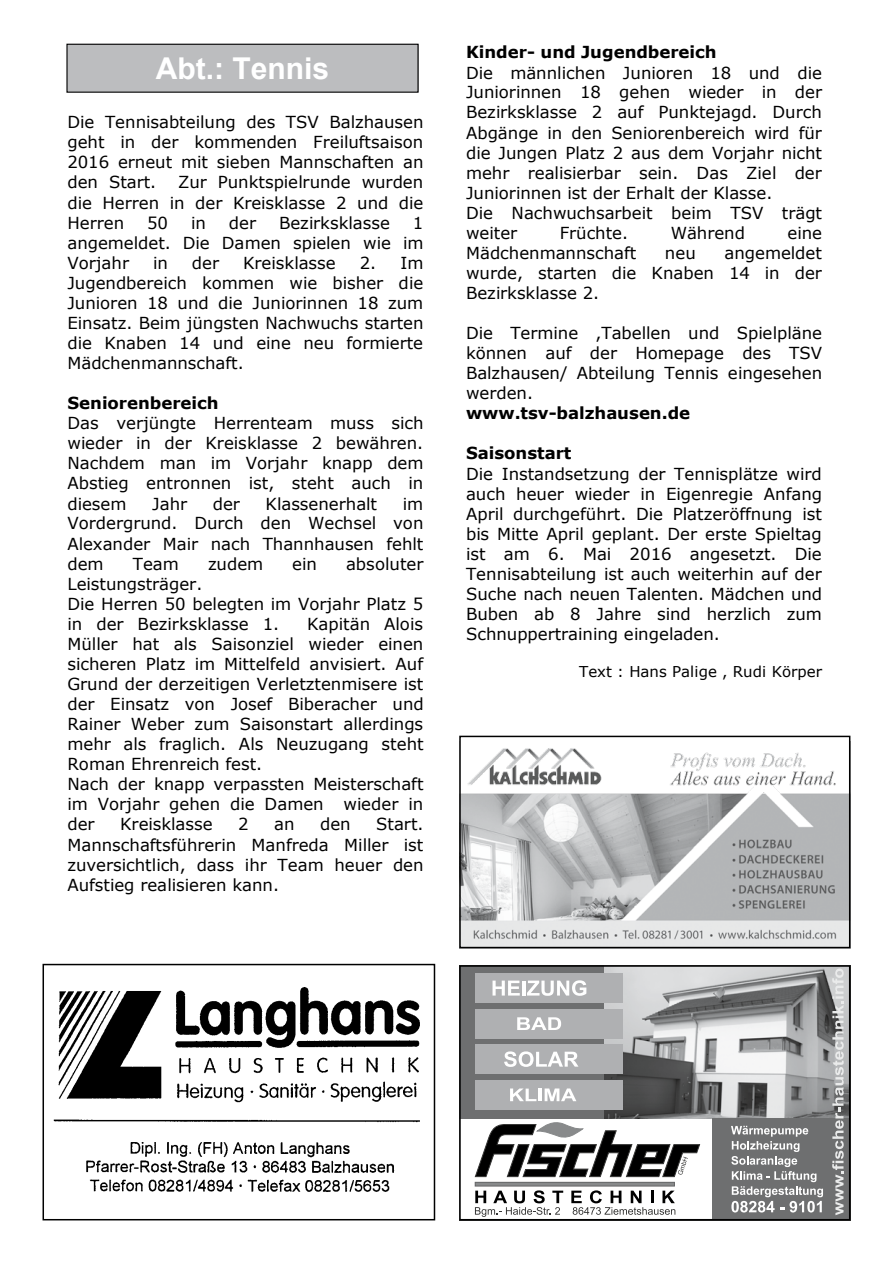
<style>
.page{position:relative;width:893px;height:1263px;background:#fff}
.page>*{position:absolute;margin:0;border:0;box-sizing:border-box;transform-origin:0 0}
.t1{font:700 30px "Arial";color:#fff}
.t2{font:16.5px/20.1px "Verdana";color:#000;text-align:justify}
.t3{font:700 16.5px "Verdana";color:#000}
.t4{font:15px "Verdana";color:#000}
</style>
<div class="page">
<img style="left:462px;top:748px;width:385px;height:197px">
<div style="left:459px;top:736px;width:391px;height:212px;border:2px solid #000"></div>
<div style="left:67px;top:44px;width:351px;height:48px;background:#bcbdbf"></div>
<div style="left:66px;top:44px;width:353px;height:49px;border:1px solid #000"></div>
<img style="left:604px;top:968px;width:243px;height:150px">
<div style="left:712px;top:1118px;width:138px;height:102px;background:#6e6f70"></div>
<svg style="left:832px;top:968px;width:12px;height:247px"></svg>
<div style="left:459px;top:965px;width:145px;height:153px;background:#6e6f70"></div>
<div style="left:475px;top:1009px;width:147px;height:29px;background:#afb0b2"></div>
<svg style="left:517px;top:1017px;width:44px;height:13px"></svg>
<div style="left:475px;top:1044px;width:147px;height:30px;background:#afb0b2"></div>
<div style="left:475px;top:1080px;width:147px;height:29px;background:#afb0b2"></div>
<svg style="left:510px;top:1088px;width:66px;height:13px"></svg>
<div style="left:475px;top:973px;width:147px;height:29px;background:#afb0b2"></div>
<svg style="left:492px;top:980px;width:28px;height:15px"></svg>
<hr style="left:522px;top:980px;width:3px;height:15px;background:#fff">
<svg style="left:527px;top:980px;width:59px;height:16px"></svg>
<svg style="left:731px;top:1126px;width:92px;height:86px"></svg>
<svg style="left:475px;top:1190px;width:88px;height:27px"></svg>
<svg style="left:571px;top:1190px;width:104px;height:25px"></svg>
<div style="left:475px;top:1182px;width:200px;height:4px;border:1px solid #676869"></div>
<svg style="left:475px;top:1122px;width:225px;height:55px"></svg>
<svg style="left:504px;top:1051px;width:74px;height:16px"></svg>
<div style="left:459px;top:965px;width:391px;height:255px;border:2px solid #000"></div>
<img style="left:53px;top:987px;width:367px;height:205px">
<div style="left:43px;top:964px;width:392px;height:256px;border:2px solid #000"></div>
<h1 class="t1" style="left:156px;top:48px;width:175px">Abt.: Tennis</h1>
<p class="t2" style="left:67px;top:112px;width:358px">Die Tennisabteilung des TSV Balzhausen geht in der kommenden Freiluftsaison 2016 erneut mit sieben Mannschaften an den Start.</p>
<p class="t2" style="left:67px;top:172px;width:357px;text-indent:111px">Zur Punktspielrunde wurden die Herren in der Kreisklasse 2 und die Herren</p>
<p class="t2" style="left:147px;top:212px;width:22px">50</p>
<p class="t2" style="left:191px;top:212px;width:16px">in</p>
<p class="t2" style="left:229px;top:212px;width:29px">der</p>
<p class="t2" style="left:279px;top:212px;width:112px">Bezirksklasse</p>
<p class="t2" style="left:67px;top:212px;width:358px;text-indent:345px">1 angemeldet. Die Damen spielen wie im Vorjahr</p>
<p class="t2" style="left:153px;top:252px;width:16px">in</p>
<p class="t2" style="left:192px;top:252px;width:29px">der</p>
<p class="t2" style="left:243px;top:252px;width:94px">Kreisklasse</p>
<p class="t2" style="left:67px;top:252px;width:358px;text-indent:292px">2. Im Jugendbereich kommen wie bisher die Junioren 18 und die Juniorinnen 18 zum Einsatz. Beim jüngsten Nachwuchs starten die Knaben 14 und eine neu formierte Mädchenmannschaft.</p>
<p class="t3" style="left:67px;top:391px;width:153px">Seniorenbereich</p>
<p class="t2" style="left:67px;top:413px;width:358px">Das verjüngte Herrenteam muss sich wieder in der Kreisklasse 2 bewähren.<br>Nachdem man im Vorjahr knapp dem Abstieg entronnen ist, steht auch in diesem</p>
<p class="t2" style="left:152px;top:493px;width:36px">Jahr</p>
<p class="t2" style="left:213px;top:493px;width:29px">der</p>
<p class="t2" style="left:266px;top:493px;width:113px">Klassenerhalt</p>
<p class="t2" style="left:67px;top:493px;width:358px;text-indent:335px">im Vordergrund. Durch den Wechsel von Alexander Mair nach Thannhausen fehlt dem</p>
<p class="t2" style="left:133px;top:553px;width:48px">Team</p>
<p class="t2" style="left:208px;top:553px;width:57px">zudem</p>
<p class="t2" style="left:292px;top:553px;width:26px">ein</p>
<p class="t2" style="left:346px;top:553px;width:79px">absoluter</p>
<p class="t2" style="left:67px;top:573px;width:357px;text-align:left">Leistungsträger.<br>Die Herren 50 belegten im Vorjahr Platz 5 in der Bezirksklasse 1.</p>
<p class="t2" style="left:67px;top:614px;width:358px;text-align:left;text-indent:240px">Kapitän Alois Müller hat als Saisonziel wieder einen sicheren Platz im Mittelfeld anvisiert. Auf Grund der derzeitigen Verletztenmisere ist der Einsatz von Josef Biberacher und Rainer Weber zum Saisonstart allerdings mehr als fraglich. Als Neuzugang steht Roman Ehrenreich fest.<br>Nach der knapp verpassten Meisterschaft im Vorjahr gehen die Damen wieder in der</p>
<p class="t2" style="left:120px;top:814px;width:94px">Kreisklasse</p>
<p class="t2" style="left:238px;top:814px;width:12px">2</p>
<p class="t2" style="left:274px;top:814px;width:22px">an</p>
<p class="t2" style="left:320px;top:814px;width:32px">den</p>
<p class="t2" style="left:67px;top:814px;width:358px;text-indent:309px">Start.<br>Mannschaftsführerin Manfreda Miller ist zuversichtlich, dass ihr Team heuer den Aufstieg realisieren kann.</p>
<p class="t3" style="left:466px;top:41px;width:252px">Kinder- und Jugendbereich</p>
<p class="t2" style="left:466px;top:62px;width:358px;text-align:left">Die männlichen Junioren 18 und die Juniorinnen 18 gehen wieder in der Bezirksklasse 2 auf Punktejagd. Durch Abgänge in den Seniorenbereich wird für die Jungen Platz 2 aus dem Vorjahr nicht mehr realisierbar sein. Das Ziel der Juniorinnen ist der Erhalt der Klasse.<br>Die Nachwuchsarbeit beim TSV trägt weiter</p>
<p class="t2" style="left:560px;top:223px;width:70px">Früchte.</p>
<p class="t2" style="left:671px;top:223px;width:76px">Während</p>
<p class="t2" style="left:787px;top:223px;width:36px">eine</p>
<p class="t2" style="left:466px;top:243px;width:172px">Mädchenmannschaft</p>
<p class="t2" style="left:665px;top:243px;width:32px">neu</p>
<p class="t2" style="left:466px;top:243px;width:358px;text-indent:258px">angemeldet wurde, starten die Knaben 14 in der Bezirksklasse 2.</p>
<p class="t2" style="left:466px;top:323px;width:358px">Die Termine ,Tabellen und Spielpläne können auf der Homepage des TSV Balzhausen/ Abteilung Tennis eingesehen werden.</p>
<p class="t3" style="left:466px;top:402px;width:226px">www.tsv-balzhausen.de</p>
<p class="t3" style="left:466px;top:442px;width:107px">Saisonstart</p>
<p class="t2" style="left:466px;top:463px;width:358px">Die Instandsetzung der Tennisplätze wird auch heuer wieder in Eigenregie Anfang April durchgeführt. Die Platzeröffnung ist bis Mitte April geplant. Der erste Spieltag ist am 6. Mai 2016 angesetzt. Die Tennisabteilung ist auch weiterhin auf der Suche nach neuen Talenten. Mädchen und Buben ab 8 Jahre sind herzlich zum Schnuppertraining eingeladen.</p>
<p class="t4" style="left:579px;top:661px;width:244px">Text : Hans Palige , Rudi Körper</p>
</div>
